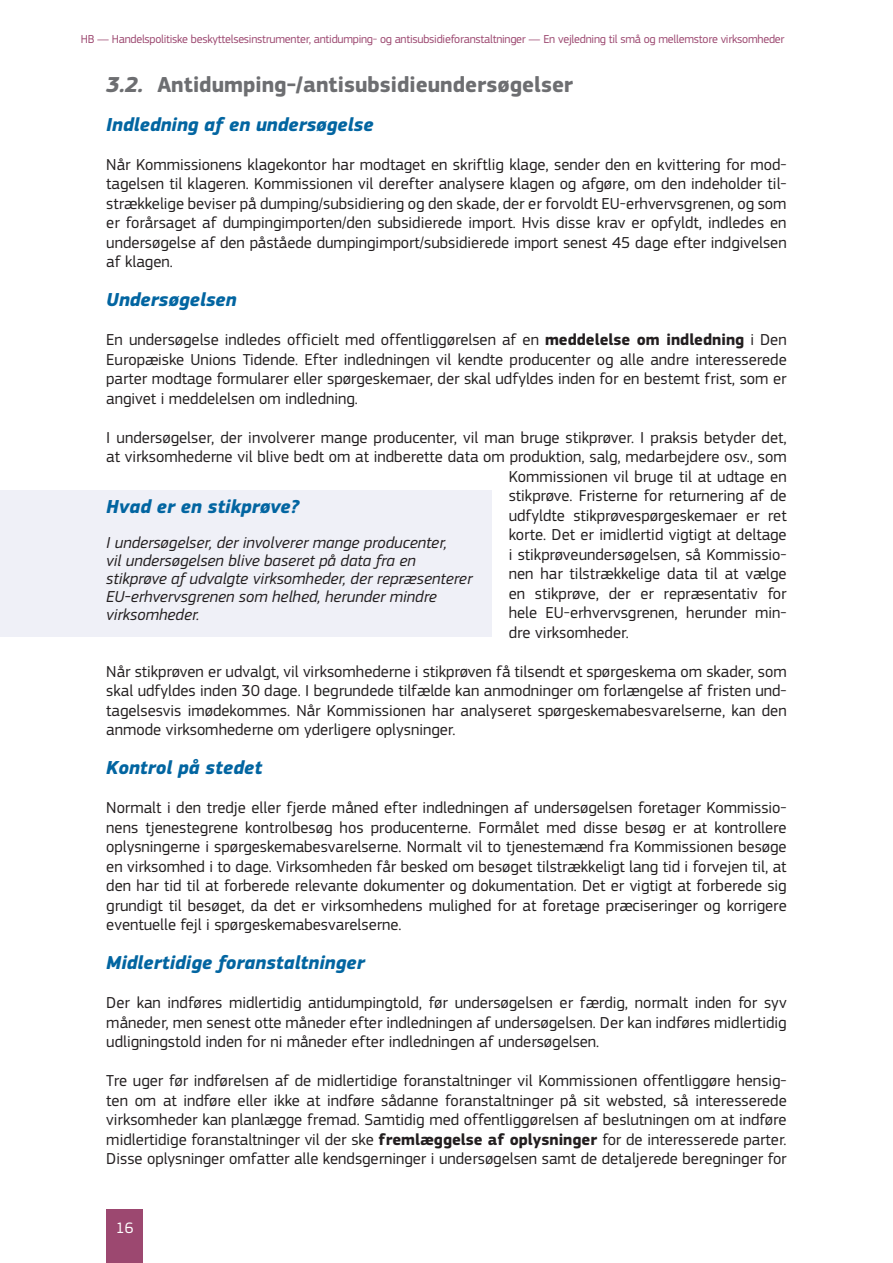
<style>
.page{position:relative;width:893px;height:1263px;background:#fff}
.page>*{position:absolute;margin:0;border:0;box-sizing:border-box;transform-origin:0 0}
.t1{font:700 22.5px "EC Square Sans Pro";color:#6d6e71}
.title_3{font:italic 700 19.5px "EC Square Sans Pro";color:#0265a1}
.box_new2{font:italic 700 19.5px "EC Square Sans Pro";color:#0265a1}
.body{font:16.5px/19.5px "EC Square Sans Pro";color:#231f20;text-align:justify}
.box__L__bodyL{font:italic 16.5px/18px "EC Square Sans Pro";color:#231f20}
.t2{font:15.75px "EC Square Sans Pro";color:#fff}
.t3{font:12px "EC Square Sans Pro";letter-spacing:-.02em;color:#9c4870}
.s1{font-style:italic}
.s2{font-weight:700}
</style>
<div class="page">
<div style="left:106px;top:1209px;width:37px;height:54px;background:#9c4870"></div>
<div style="left:0;top:490px;width:492px;height:41px;background:#eff0f7"></div>
<div style="left:0;top:527px;width:492px;height:110px;background:#eff0f7"></div>
<p class="t3" style="left:81px;top:32px;width:705px">HB — Handelspolitiske beskyttelsesinstrumenter, antidumping- og antisubsidieforanstaltninger — En vejledning til små og mellemstore virksomheder</p>
<p class="t1" style="left:106px;top:71px;width:468px"><span class="s1">3.2.</span> Antidumping-/antisubsidieundersøgelser</p>
<p class="title_3" style="left:106px;top:113px;width:269px">Indledning af en undersøgelse</p>
<p class="body" style="left:106px;top:155px;width:682px">Når Kommissionens klagekontor har modtaget en skriftlig klage, sender den en kvittering for mod&shy;tagelsen til klageren. Kommissionen vil derefter analysere klagen og afgøre, om den indeholder til&shy;strækkelige beviser på dumping/subsidiering og den skade, der er forvoldt EU-erhvervsgrenen, og som er forårsaget af dumpingimporten/den subsidierede import. Hvis disse krav er opfyldt, indledes en undersøgelse af den påståede dumpingimport/subsidierede import senest 45 dage efter indgivelsen af klagen.</p>
<p class="title_3" style="left:106px;top:288px;width:132px">Undersøgelsen</p>
<p class="body" style="left:106px;top:330px;width:682px">En undersøgelse indledes officielt med offentliggørelsen af en <span class="s2">meddelelse om indledning</span> i Den Europæiske Unions Tidende. Efter indledningen vil kendte producenter og alle andre interesserede parter modtage formularer eller spørgeskemaer, der skal udfyldes inden for en bestemt frist, som er angivet i meddelelsen om indledning.</p>
<p class="body" style="left:106px;top:428px;width:682px">I undersøgelser, der involverer mange producenter, vil man bruge stikprøver. I praksis betyder det,</p>
<p class="body" style="left:106px;top:447px;width:682px">at virksomhederne vil blive bedt om at indberette data om produktion, salg, medarbejdere osv., som</p>
<p class="body" style="left:509px;top:467px;width:279px">Kommissionen vil bruge til at udtage en</p>
<p class="body" style="left:509px;top:486px;width:279px">stikprøve. Fristerne for returnering af de</p>
<p class="body" style="left:509px;top:506px;width:279px">udfyldte stikprøvespørgeskemaer er ret</p>
<p class="body" style="left:509px;top:525px;width:279px">korte. Det er imidlertid vigtigt at deltage</p>
<p class="body" style="left:509px;top:545px;width:279px">i stikprøveundersøgelsen, så Kommissio-</p>
<p class="body" style="left:509px;top:564px;width:279px">nen har tilstrækkelige data til at vælge</p>
<p class="body" style="left:509px;top:584px;width:279px">en stikprøve, der er repræsentativ for</p>
<p class="body" style="left:509px;top:603px;width:279px">hele EU-erhvervsgrenen, herunder min-</p>
<p class="body" style="left:509px;top:623px;width:121px">dre virksomheder.</p>
<p class="body" style="left:106px;top:662px;width:682px">Når stikprøven er udvalgt, vil virksomhederne i stikprøven få tilsendt et spørgeskema om skader, som skal udfyldes inden 30 dage. I begrundede tilfælde kan anmodninger om forlængelse af fristen und&shy;tagelsesvis imødekommes. Når Kommissionen har analyseret spørgeskemabesvarelserne, kan den anmode virksomhederne om yderligere oplysninger.</p>
<p class="title_3" style="left:106px;top:756px;width:158px">Kontrol på stedet</p>
<p class="body" style="left:106px;top:798px;width:682px">Normalt i den tredje eller fjerde måned efter indledningen af undersøgelsen foretager Kommissio&shy;nens tjenestegrene kontrolbesøg hos producenterne. Formålet med disse besøg er at kontrollere oplysningerne i spørgeskemabesvarelserne. Normalt vil to tjenestemænd fra Kommissionen besøge en virksomhed i to dage. Virksomheden får besked om besøget tilstrækkeligt lang tid i forvejen til, at den har tid til at forberede relevante dokumenter og dokumentation. Det er vigtigt at forberede sig grundigt til besøget, da det er virksomhedens mulighed for at foretage præciseringer og korrigere eventuelle fejl i spørgeskemabesvarelserne.</p>
<p class="title_3" style="left:106px;top:951px;width:260px">Midlertidige foranstaltninger</p>
<p class="body" style="left:106px;top:993px;width:682px">Der kan indføres midlertidig antidumpingtold, før undersøgelsen er færdig, normalt inden for syv måneder, men senest otte måneder efter indledningen af undersøgelsen. Der kan indføres midlertidig udligningstold inden for ni måneder efter indledningen af undersøgelsen.</p>
<p class="body" style="left:106px;top:1071px;width:682px">Tre uger før indførelsen af de midlertidige foranstaltninger vil Kommissionen offentliggøre hensig&shy;ten om at indføre eller ikke at indføre sådanne foranstaltninger på sit websted, så interesserede virksomheder kan planlægge fremad. Samtidig med offentliggørelsen af beslutningen om at indføre midlertidige foranstaltninger vil der ske <span class="s2">fremlæggelse af oplysninger</span> for de interesserede parter.<br>Disse oplysninger omfatter alle kendsgerninger i undersøgelsen samt de detaljerede beregninger for</p>
<p class="box_new2" style="left:106px;top:495px;width:194px">Hvad er en stikprøve?</p>
<p class="box__L__bodyL" style="left:106px;top:534px;width:367px">I undersøgelser, der involverer mange producenter,<br>vil undersøgelsen blive baseret på data fra en stikprøve af udvalgte virksomheder, der repræsenterer EU-erhvervsgrenen som helhed, herunder mindre virksomheder.</p>
<p class="t2" style="left:116px;top:1219px;width:19px">16</p>
</div>
